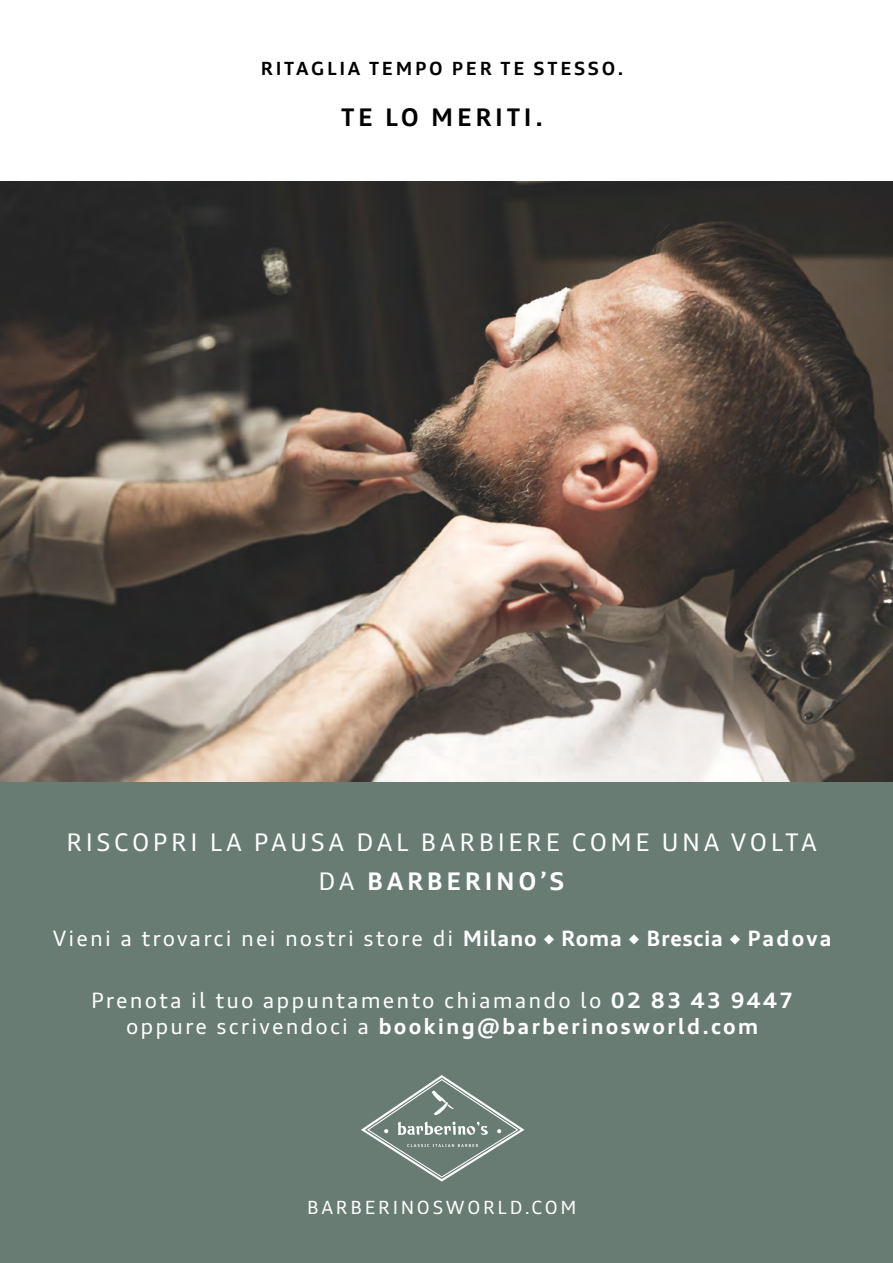
<style>
.page{position:relative;width:893px;height:1263px;background:#fff}
.page>*{position:absolute;margin:0;border:0;box-sizing:border-box;transform-origin:0 0}
.t1{font:24.3px/39.5px "Audi Type";letter-spacing:.15em;color:#fff;text-align:center}
.t2{font:700 24.3px "Audi Type";letter-spacing:.15em;color:#000}
.t3{font:21.15px/25.5px "Audi Type";letter-spacing:.1em;color:#fff;text-align:center}
.t4{font:700 18.15px "Audi Type";letter-spacing:.15em;color:#000}
.t5{font:18.15px "Audi Type";letter-spacing:.15em;color:#fff}
.s1{font-weight:700}
.s2{font-weight:700;font-size:18.15px}
</style>
<div class="page">
<img style="left:0;top:182px;width:893px;height:601px">
<div style="left:0;top:783px;width:893px;height:480px;background:#687c74"></div>
<svg style="left:361px;top:1075px;width:163px;height:106px"></svg>
<p class="t4" style="left:261px;top:57px;width:364px">RITAGLIA TEMPO PER TE STESSO.</p>
<p class="t2" style="left:341px;top:102px;width:204px">TE LO MERITI.</p>
<p class="t1" style="left:66px;top:822px;width:752px">RISCOPRI LA PAUSA DAL BARBIERE COME UNA VOLTA<br>DA <span class="s1">BARBERINO’S</span></p>
<p class="t3" style="left:53px;top:926px;width:780px">Vieni a trovarci nei nostri store di <span class="s1">Milano</span> <span class="s2">◆</span> <span class="s1">Roma</span> <span class="s2">◆</span> <span class="s1">Brescia</span> <span class="s2">◆</span> <span class="s1">Padova</span></p>
<p class="t3" style="left:91px;top:988px;width:704px">Prenota il tuo appuntamento chiamando lo <span class="s1">02 83 43 9447 </span>oppure scrivendoci a <span class="s1">booking@barberinosworld.com</span></p>
<p class="t5" style="left:307px;top:1196px;width:271px">BARBERINOSWORLD.COM</p>
</div>
